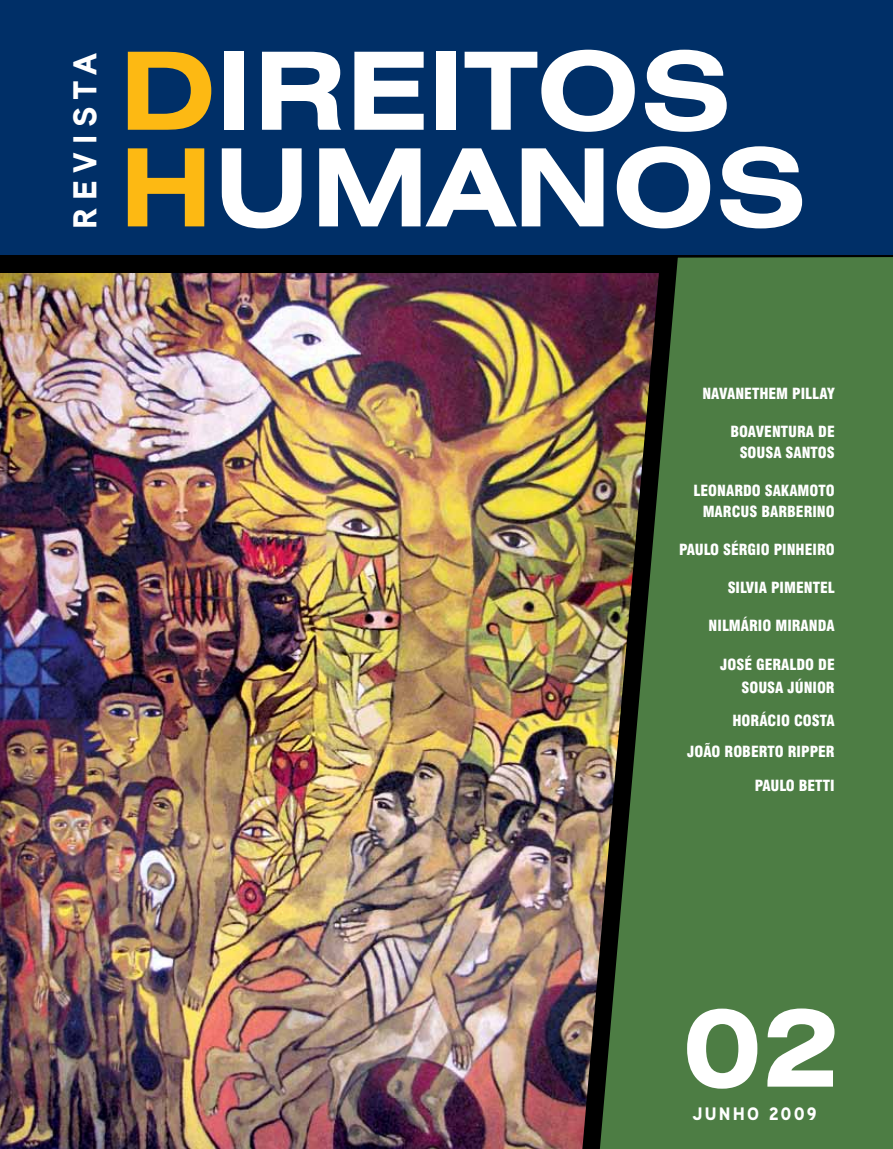
<style>
.page{position:relative;width:893px;height:1149px;background:#fff}
.page>*{position:absolute;margin:0;border:0;box-sizing:border-box;transform-origin:0 0}
.t1{font:700 expanded 108px/96.6px "Swiss 721 BT";color:#fff}
.t2{font:900 33px "Aaux Pro";letter-spacing:.24em;color:#fff}
.t3{font:900 18px "Aaux Pro";letter-spacing:.12em;color:#fff}
.t4{font:900 condensed 15px/21px "Swiss 721 BT";color:#fff;text-align:right}
.s1{color:#fdb913}
</style>
<div class="page">
<img style="left:0;top:273px;width:582px;height:875px">
<div style="left:0;top:0;width:893px;height:270px;background:#002f67"></div>
<div style="left:0;top:255px;width:893px;height:18px;background:#000"></div>
<div style="left:678px;top:257px;width:215px;height:891px;background:#4d7d44"></div>
<img style="left:582px;top:258px;width:96px;height:890px">
<h2 class="t2" style="left:64px;top:229px;width:178px;rotate:-90deg">REVISTA</h2>
<h1 class="t1" style="left:119px;top:42px;width:690px"><span class="s1">D</span>IREITOS<br><span class="s1">H</span>UMANOS</h1>
<p class="t4" style="left:702px;top:382px;width:134px">NAVANETHEM PILLAY</p>
<p class="t4" style="left:730px;top:420px;width:105px">BOAVENTURA DE<br>SOUSA SANTOS</p>
<p class="t4" style="left:693px;top:479px;width:143px">LEONARDO SAKAMOTO<br>MARCUS BARBE RINO</p>
<p class="t4" style="left:679px;top:538px;width:157px">PAULO SÉRGIO PINHEIRO</p>
<p class="t4" style="left:728px;top:576px;width:109px">SILVIA PIMENTEL</p>
<p class="t4" style="left:709px;top:614px;width:128px">NILMÁRIO MIRANDA</p>
<p class="t4" style="left:720px;top:653px;width:116px;line-height:22.5px">JOSÉ GERALDO DE<br>SOUSA JÚNIOR</p>
<p class="t4" style="left:687px;top:705px;width:149px;line-height:30.5px">HORÁCIO COSTA<br>JOÃO ROBE RTO RIPPE R</p>
<p class="t4" style="left:755px;top:774px;width:81px">PAULO BETTI</p>
<h1 class="t1" style="left:683px;top:998px;width:159px">02</h1>
<p class="t3" style="left:693px;top:1102px;width:126px">JUNHO 2009</p>
</div>
